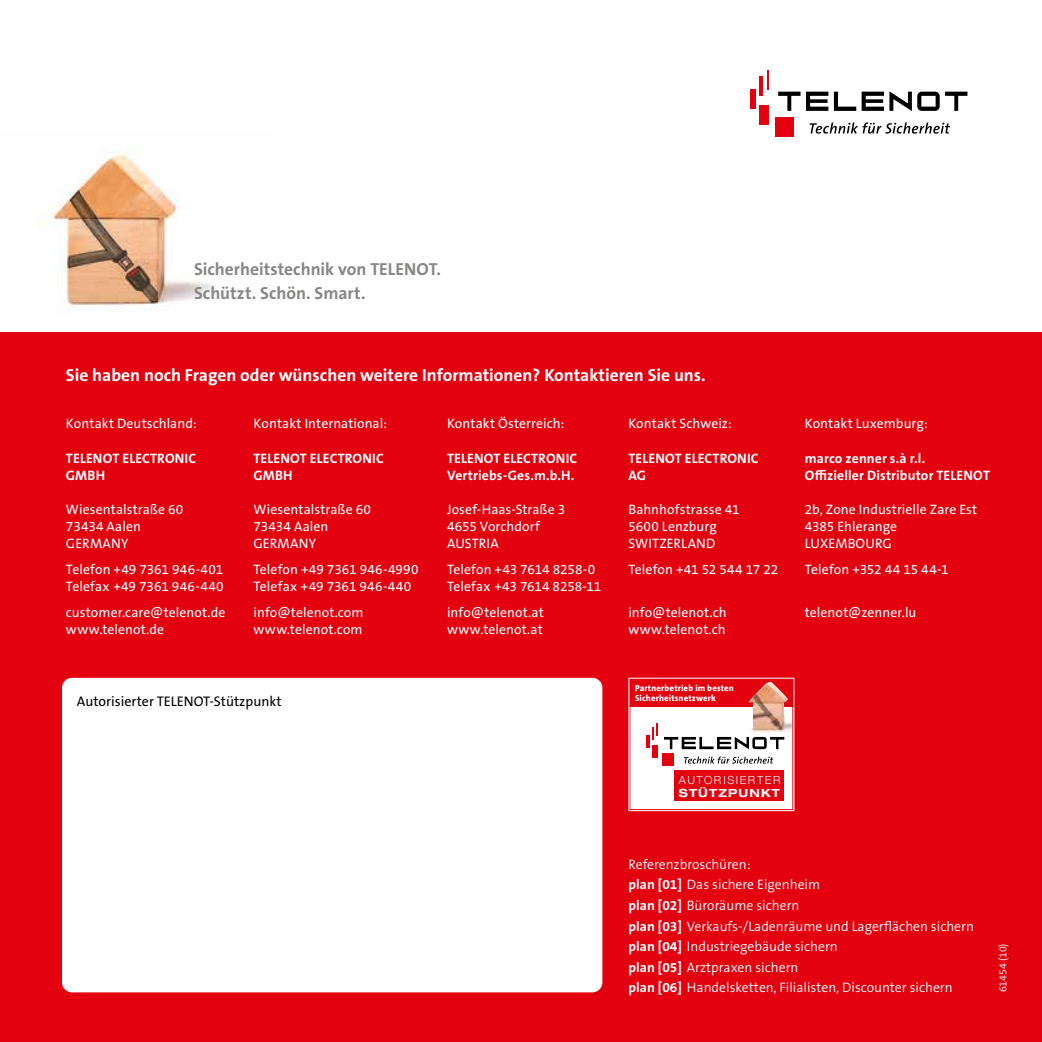
<style>
.page{position:relative;width:1042px;height:1042px;background:#fff}
.page>*{position:absolute;margin:0;border:0;box-sizing:border-box;transform-origin:0 0}
.t1{font:700 17.5px "The Sans B Plus W7";color:#fff}
.t2{font:700 17.5px/24.5px "The Sans B Plus W7";color:#878786}
.t3{font:14px "The Sans B Plus W5 Plain";color:#000}
.t4{font:13.65px/17.2px "The Sans B Plus W5 Plain";letter-spacing:.005em;color:#fff}
.t5{font:300 13.65px/20.7px "The Sans B Plus W4";color:#fff}
.t6{font:700 13.65px/17.2px "The Sans B Plus W7";letter-spacing:.01em;color:#fff}
.t7{font:300 11.2px "Helvetica Neue LT Pro";letter-spacing:.13em;color:#fff}
.t8{font:700 expanded 11.2px "Helvetica Neue LT";letter-spacing:.1em;color:#fff}
.t9{font:300 10.5px "The Sans B Plus W4";color:#fff}
.t10{font:800 8.75px/9.8px "The Sans";letter-spacing:.015em;color:#fff}
.s1{font-family:"The Sans B Plus W7";font-weight:700}
</style>
<div class="page">
<div style="left:0;top:332px;width:1042px;height:710px;background:#e3000f"></div>
<img style="left:43px;top:149px;width:170px;height:162px">
<svg style="left:628px;top:677px;width:166px;height:134px"></svg>
<div style="left:775px;top:118px;width:18px;height:19px;background:#e3000f"></div>
<div style="left:750px;top:89px;width:5px;height:19px;background:#e3000f"></div>
<hr style="left:759px;top:76px;width:3px;height:19px;background:#e3000f">
<svg style="left:767px;top:70px;width:2px;height:19px"></svg>
<div style="left:759px;top:105px;width:10px;height:20px;background:#e3000f"></div>
<svg style="left:809px;top:122px;width:141px;height:12px"></svg>
<svg style="left:806px;top:92px;width:22px;height:19px"></svg>
<svg style="left:778px;top:92px;width:22px;height:19px"></svg>
<svg style="left:834px;top:91px;width:105px;height:20px"></svg>
<svg style="left:945px;top:92px;width:22px;height:19px"></svg>
<div style="left:62px;top:678px;width:540px;height:314px;background:#fff;border-radius:10px"></div>
<p class="t2" style="left:194px;top:257px;width:249px">Sicherheitstechnik von TELENOT.<br>Schützt. Schön. Smart.</p>
<p class="t1" style="left:66px;top:364px;width:641px">Sie haben noch Fragen oder wünschen weitere Informationen? Kontaktieren Sie uns.</p>
<p class="t4" style="left:66px;top:415px;width:132px">Kontakt Deutschland:</p>
<p class="t6" style="left:66px;top:449px;width:132px">TELENOT ELECTRONIC<br>GMBH</p>
<p class="t4" style="left:66px;top:501px;width:119px">Wiesentalstraße 60<br>73434 Aalen<br>GERMANY</p>
<p class="t4" style="left:66px;top:561px;width:159px">Telefon +49 7361 946-401<br>Telefax +49 7361 946-440</p>
<p class="t4" style="left:66px;top:604px;width:161px">customer.care@telenot.de www.telenot.de</p>
<p class="t4" style="left:253px;top:415px;width:135px">Kontakt International:</p>
<p class="t6" style="left:253px;top:449px;width:132px">TELENOT ELECTRONIC<br>GMBH</p>
<p class="t4" style="left:253px;top:501px;width:119px">Wiesentalstraße 60<br>73434 Aalen<br>GERMANY</p>
<p class="t4" style="left:253px;top:561px;width:166px">Telefon +49 7361 946-4990<br>Telefax +49 7361 946-440</p>
<p class="t4" style="left:253px;top:604px;width:112px">info@telenot.com www.telenot.com</p>
<p class="t3" style="left:77px;top:692px;width:206px">Autorisierter TELENOT-Stützpunkt</p>
<p class="t4" style="left:447px;top:415px;width:119px">Kontakt Österreich:</p>
<p class="t6" style="left:447px;top:449px;width:132px">TELENOT ELECTRONIC<br>Vertriebs-Ges.m.b.H.</p>
<p class="t4" style="left:447px;top:501px;width:120px">Josef-Haas-Straße 3<br>4655 Vorchdorf<br>AUSTRIA</p>
<p class="t4" style="left:447px;top:561px;width:156px">Telefon +43 7614 8258-0<br>Telefax +43 7614 8258-11</p>
<p class="t4" style="left:447px;top:604px;width:98px">info@telenot.at www.telenot.at</p>
<p class="t4" style="left:628px;top:415px;width:105px">Kontakt Schweiz:</p>
<p class="t6" style="left:628px;top:449px;width:132px">TELENOT ELECTRONIC<br>AG</p>
<p class="t4" style="left:628px;top:501px;width:113px">Bahnhofstrasse 41<br>5600 Lenzburg<br>SWITZERLAND</p>
<p class="t4" style="left:628px;top:561px;width:152px">Telefon +41 52 544 17 22</p>
<p class="t4" style="left:628px;top:604px;width:100px">info@telenot.ch www.telenot.ch</p>
<p class="t10" style="left:635px;top:682px;width:100px">Partnerbetrieb im besten<br>Sicherheitsnetzwerk</p>
<p class="t4" style="left:805px;top:415px;width:124px">Kontakt Luxemburg:</p>
<p class="t6" style="left:805px;top:449px;width:187px">marco zenner s.à r.l.<br>Offizieller Distributor TELENOT</p>
<p class="t4" style="left:805px;top:501px;width:174px">2b, Zone Industrielle Zare Est<br>4385 Ehlerange<br>LUXEMBOURG</p>
<p class="t4" style="left:805px;top:561px;width:145px">Telefon +352 44 15 44-1</p>
<p class="t4" style="left:805px;top:604px;width:113px">telenot@zenner.lu</p>
<p class="t7" style="left:679px;top:773px;width:103px">AUTORISIERTER</p>
<p class="t8" style="left:679px;top:786px;width:103px">STÜTZPUNKT</p>
<p class="t5" style="left:628px;top:854px;width:347px">Referenzbroschüren:<br><span class="s1">plan [01]</span> Das sichere Eigenheim<br><span class="s1">plan [02]</span> Büroräume sichern<br><span class="s1">plan [03]</span> Verkaufs-/Ladenräume und Lagerflächen sichern <span class="s1">plan [04]</span> Industriegebäude sichern<br><span class="s1">plan [05]</span> Arztpraxen sichern<br><span class="s1">plan [06]</span> Handelsketten, Filialisten, Discounter sichern</p>
<p class="t9" style="left:996px;top:992px;width:51px;rotate:-90deg">61454 (10)</p>
</div>
